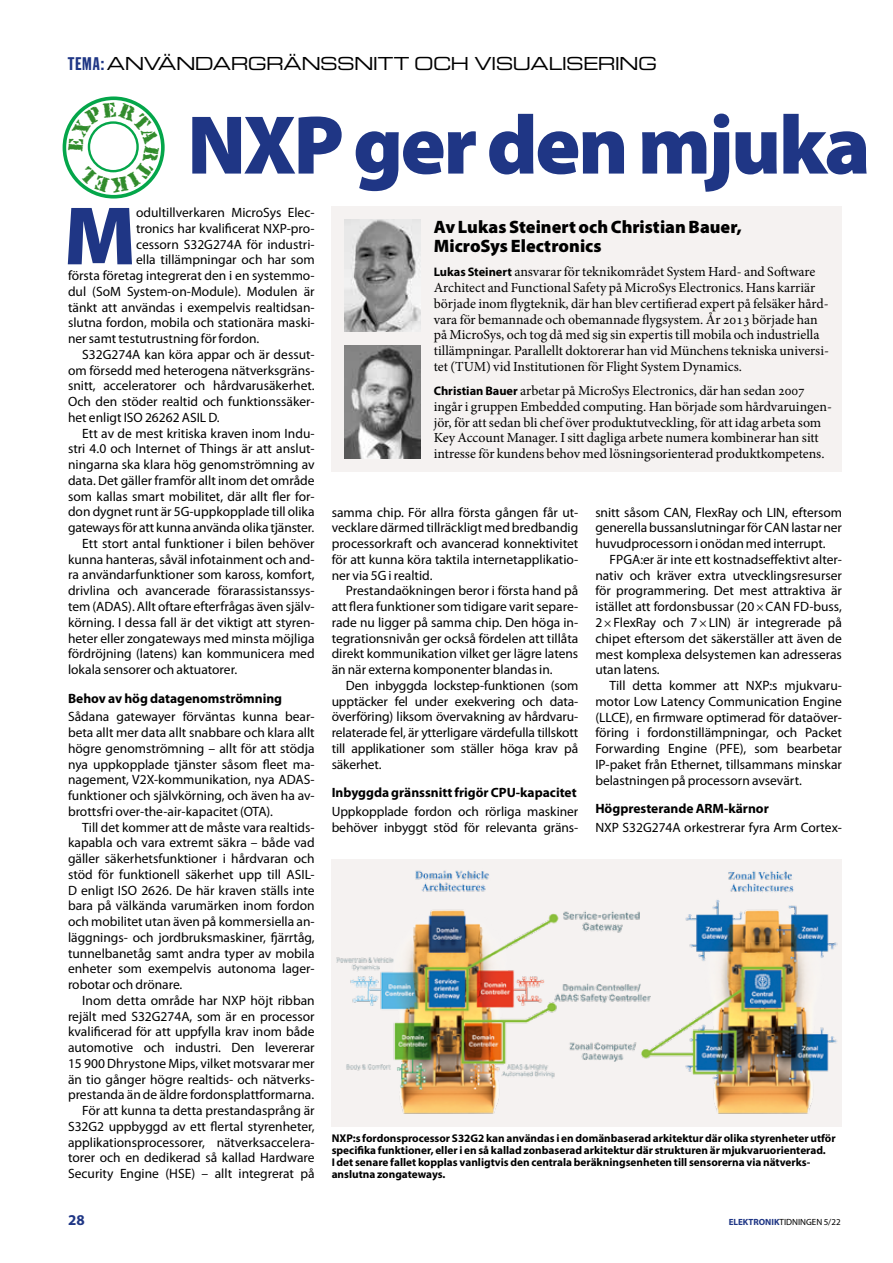
<style>
.page{position:relative;width:893px;height:1263px;background:#fff}
.page>*{position:absolute;margin:0;border:0;box-sizing:border-box;transform-origin:0 0}
.t1{font:900 84px "Myriad Pro";letter-spacing:-.03em;color:#1f3685}
.t2{font:900 83.55px "Myriad Pro";color:#1f3685}
.t3{font:900 18px/19.5px "Myriad Pro";color:#000}
.t4{font:18px "Eurostile Extended Two";letter-spacing:-.045em;color:#000}
.t5{font:700 15px "Myriad Pro";color:#1f3685}
.t6{font:13.8px/15.8px "Minion Pro";color:#000}
.t7{font:13.5px/15.8px "Myriad Pro";color:#000;text-align:justify}
.t8{font:700 13.5px "Myriad Pro";color:#000}
.t9{font:700 11.25px/12px "Myriad Pro";color:#000}
.t10{font:9px "Myriad Pro";color:#000}
.s1{font-family:"Franklin Gothic Extra Cond";color:#1f3685}
.s2{font-family:"Myriad Pro";font-weight:700;font-size:12.3px}
.s3{font-family:"Minion Pro"}
.s4{font-weight:700;color:#1f3685}
</style>
<div class="page">
<div style="left:332px;top:206px;width:510px;height:266px;background:#f5f2f1"></div>
<img style="left:344px;top:219px;width:77px;height:113px">
<img style="left:344px;top:345px;width:77px;height:113px">
<div style="left:332px;top:859px;width:510px;height:268px;background:#f5f2f1"></div>
<img style="left:336px;top:870px;width:502px;height:244px">
<svg style="left:63px;top:96px;width:102px;height:103px"></svg>
<h3 class="t4" style="left:68px;top:51px;width:591px"><span class="s1">TEMA:</span> ANVÄNDARGRÄNSSNITT OCH VISUALISERING</h3>
<h1 class="t1" style="left:187px;top:98px;width:685px">NXP ger den mjuka</h1>
<h3 class="t3" style="left:434px;top:217px;width:310px">Av Lukas Steinert och Christian Bauer,<br>MicroSys Electronics</h3>
<p class="t6" style="left:434px;top:264px;width:397px"><span class="s2">Lukas Steinert</span> ansvarar för teknikområdet System Hard- and Software Architect and Functional Safety på MicroSys Electronics. Hans karriär började inom flygteknik, där han blev certifierad expert på felsäker hård&shy;vara för bemannade och obemannade flygsystem. År 2013 började han på MicroSys, och tog då med sig sin expertis till mobila och industriella tillämpningar. Parallellt doktorerar han vid Münchens tekniska universi&shy;tet (TUM) vid Institutionen för Flight System Dynamics.</p>
<p class="t6" style="left:434px;top:383px;width:400px"><span class="s2">Christian Bauer</span> arbetar på MicroSys Electronics, där han sedan 2007 ingår i gruppen Embedded computing. Han började som hårdvaruingen&shy;jör, för att sedan bli chef över produktutveckling, för att idag arbeta som Key Account Manager. I sitt dagliga arbete numera kombinerar han sitt intresse för kundens behov med lösningsorienterad produktkompetens.</p>
<h2 class="t2" style="left:64px;top:189px;width:74px">M</h2>
<p class="t7" style="left:136px;top:204px;width:180px">odultillverkaren MicroSys Elec-</p>
<p class="t7" style="left:136px;top:220px;width:180px">tronics har kvalificerat NXP-pro-</p>
<p class="t7" style="left:136px;top:236px;width:180px">cessorn S32G274A för industri-</p>
<p class="t7" style="left:136px;top:252px;width:180px">ella tillämpningar och har som</p>
<p class="t7" style="left:68px;top:267px;width:248px">första företag integrerat den i en systemmo-</p>
<p class="t7" style="left:68px;top:283px;width:248px">dul (SoM System-on-Module). Modulen är</p>
<p class="t7" style="left:68px;top:299px;width:248px">tänkt att användas i exempelvis realtidsan-</p>
<p class="t7" style="left:68px;top:315px;width:248px">slutna fordon, mobila och stationära maski-</p>
<p class="t7" style="left:68px;top:330px;width:193px">ner samt testutrustning för fordon.</p>
<p class="t7" style="left:82px;top:346px;width:234px">S32G274A kan köra appar och är dessut-</p>
<p class="t7" style="left:68px;top:362px;width:248px">om försedd med heterogena nätverksgräns-</p>
<p class="t7" style="left:68px;top:378px;width:248px">snitt, acceleratorer och hårdvarusäkerhet.</p>
<p class="t7" style="left:68px;top:393px;width:248px">Och den stöder realtid och funktionssäker-</p>
<p class="t7" style="left:68px;top:409px;width:153px">het enligt ISO 26262 ASIL D.</p>
<p class="t7" style="left:82px;top:425px;width:234px">Ett av de mest kritiska kraven inom Indu-</p>
<p class="t7" style="left:68px;top:441px;width:248px">stri 4.0 och Internet of Things är att anslut-</p>
<p class="t7" style="left:68px;top:457px;width:248px">ningarna ska klara hög genomströmning av</p>
<p class="t7" style="left:68px;top:472px;width:248px">data. Det gäller framför allt inom det område</p>
<p class="t7" style="left:68px;top:488px;width:248px">som kallas smart mobilitet, där allt fler for-</p>
<p class="t7" style="left:68px;top:504px;width:248px">don dygnet runt är 5G-uppkopplade till olika</p>
<p class="t7" style="left:68px;top:520px;width:248px">gateways för att kunna använda olika tjänster.</p>
<p class="t7" style="left:82px;top:535px;width:234px">Ett stort antal funktioner i bilen behöver</p>
<p class="t7" style="left:68px;top:551px;width:248px">kunna hanteras, såväl infotainment och and-</p>
<p class="t7" style="left:68px;top:567px;width:248px">ra användarfunktioner som kaross, komfort,</p>
<p class="t7" style="left:68px;top:583px;width:248px">drivlina och avancerade förarassistanssys-</p>
<p class="t7" style="left:68px;top:598px;width:248px">tem (ADAS). Allt oftare efterfrågas även själv-</p>
<p class="t7" style="left:68px;top:614px;width:248px">körning. I dessa fall är det viktigt att styren-</p>
<p class="t7" style="left:68px;top:630px;width:248px">heter eller zongateways med minsta möjliga</p>
<p class="t7" style="left:68px;top:646px;width:248px">fördröjning (latens) kan kommunicera med</p>
<p class="t7" style="left:68px;top:661px;width:171px">lokala sensorer och aktuatorer.</p>
<p class="t8" style="left:68px;top:689px;width:216px">Behov av hög datagenomströmning</p>
<p class="t7" style="left:68px;top:709px;width:248px">Sådana gatewayer förväntas kunna bear&shy;beta allt mer data allt snabbare och klara allt högre genomströmning – allt för att stödja nya uppkopplade tjänster såsom fleet ma&shy;nagement, V2X-kommunikation, nya ADAS&shy;funktioner och självkörning, och även ha av&shy;brottsfri over-the-air-kapacitet (OTA).</p>
<p class="t7" style="left:68px;top:819px;width:248px;text-indent:14px">Till det kommer att de måste vara realtids&shy;kapabla och vara extremt säkra – både vad gäller säkerhetsfunktioner i hårdvaran och stöd för funktionell säkerhet upp till ASIL-D enligt ISO 2626. De här kraven ställs inte bara på välkända varumärken inom fordon och mobilitet utan även på kommersiella an&shy;läggnings- och jordbruksmaskiner, fjärrtåg, tunnelbanetåg samt andra typer av mobila enheter som exempelvis autonoma lager&shy;robotar och drönare.</p>
<p class="t7" style="left:68px;top:992px;width:248px;text-align:right">Inom detta område har NXP höjt ribban rejält med S32G274A, som är en processor kvalificerad för att uppfylla krav inom både automotive och industri. Den levererar 15 900 Dhrystone Mips, vilket motsvarar mer än tio gånger högre realtids- och nätverks&shy;prestanda än de äldre fordonsplattformarna.<br>För att kunna ta detta prestandasprång är S32G2 uppbyggd av ett flertal styrenheter, applikationsprocessorer, nätverksaccelera&shy;torer och en dedikerad så kallad Hardware Security Engine (HSE) – allt integrerat på</p>
<p class="t7" style="left:332px;top:504px;width:248px">samma chip. För allra första gången får ut&shy;vecklare därmed tillräckligt med bredbandig processorkraft och avancerad konnektivitet för att kunna köra taktila internetapplikatio&shy;ner via 5G i realtid.</p>
<p class="t7" style="left:332px;top:583px;width:248px;text-indent:14px">Prestandaökningen beror i första hand på att flera funktioner som tidigare varit separe&shy;rade nu ligger på samma chip. Den höga in&shy;tegrationsnivån ger också fördelen att tillåta direkt kommunikation vilket ger lägre latens än när externa komponenter blandas in.</p>
<p class="t7" style="left:332px;top:677px;width:248px;text-indent:14px">Den inbyggda lockstep-funktionen (som upptäcker fel under exekvering och data&shy;överföring) liksom övervakning av hårdvaru&shy;relaterade fel, är ytterligare värdefulla tillskott till applikationer som ställer höga krav på säkerhet.</p>
<p class="t8" style="left:332px;top:784px;width:247px">Inbyggda gränssnitt frigör CPU-kapacitet</p>
<p class="t7" style="left:332px;top:803px;width:248px">Uppkopplade fordon och rörliga maskiner behöver inbyggt stöd för relevanta gräns-</p>
<p class="t7" style="left:595px;top:504px;width:248px">snitt såsom CAN, FlexRay och LIN, eftersom generella bussanslutningar för CAN lastar ner huvudprocessorn i onödan med interrupt.</p>
<p class="t7" style="left:595px;top:551px;width:248px;text-indent:14px">FPGA:er är inte ett kostnadseffektivt alter&shy;nativ och kräver extra utvecklingsresurser för programmering. Det mest attraktiva är istället att fordonsbussar (20<span class="s3">×</span>CAN FD-buss, 2<span class="s3">×</span>FlexRay och 7<span class="s3">×</span>LIN) är integrerade på chipet eftersom det säkerställer att även de mest komplexa delsystemen kan adresseras utan latens.</p>
<p class="t7" style="left:595px;top:677px;width:248px;text-indent:14px">Till detta kommer att NXP:s mjukvaru&shy;motor Low Latency Communication Engine (LLCE), en firmware optimerad för dataöver&shy;föring i fordonstillämpningar, och Packet Forwarding Engine (PFE), som bearbetar IP-paket från Ethernet, tillsammans minskar belastningen på processorn avsevärt.</p>
<p class="t8" style="left:595px;top:800px;width:175px">Högpresterande ARM-kärnor</p>
<p class="t7" style="left:595px;top:819px;width:248px">NXP S32G274A orkestrerar fyra Arm Cortex-</p>
<p class="t9" style="left:332px;top:1131px;width:505px">NXP:s fordonsprocessor S32G2 kan användas i en domänbaserad arkitektur där olika styrenheter utför specifika funktioner, eller i en så kallad zonbaserad arkitektur där strukturen är mjukvaruorienterad.<br>I det senare fallet kopplas vanligtvis den centrala beräkningsenheten till sensorerna via nätverks&shy;anslutna zongateways.</p>
<p class="t5" style="left:68px;top:1210px;width:18px">28</p>
<p class="t10" style="left:729px;top:1216px;width:114px"><span class="s4">ELEKTRONIK</span>TIDNINGEN 5/22</p>
</div>
